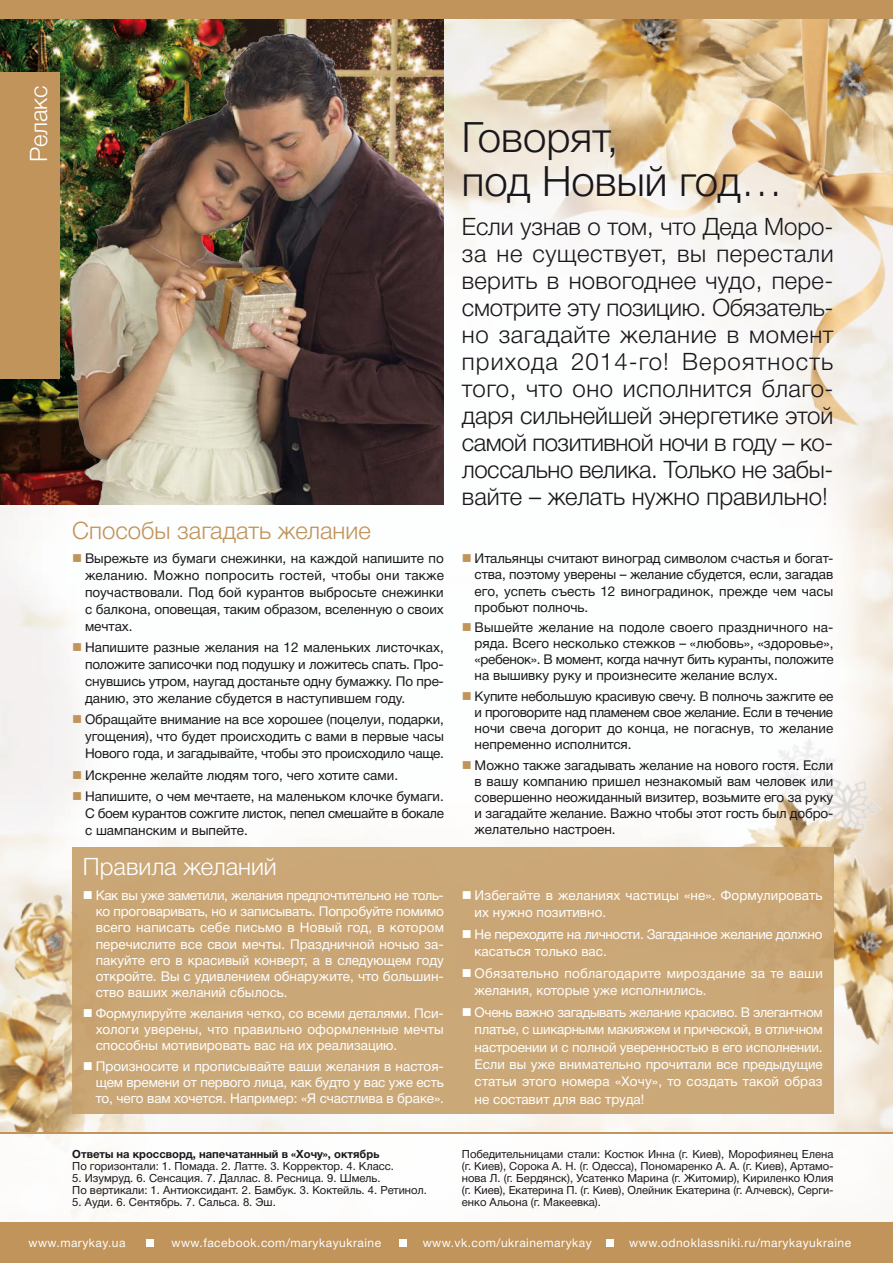
<style>
.page{position:relative;width:893px;height:1263px;background:#fff}
.page>*{position:absolute;margin:0;border:0;box-sizing:border-box;transform-origin:0 0}
.t1{font:300 42px/43.5px "Helvetica Neue Cyr";color:#1a171c}
.заг_1{font:300 24px/27px "Helvetica Neue Cyr";letter-spacing:-.015em;color:#1a171c;text-align:justify}
.буллет_спец_предл{font:300 24px "Helvetica Neue Cyr";color:#c0945b}
.буллет_спец_предл-2{font:300 24px "Helvetica Neue Cyr";color:#fff}
.буллеты_3{font:13.5px/16px "Helvetica Neue Cyr";letter-spacing:-.005em;color:#1a171c;text-align:justify}
.буллеты_3-2{font:13.5px/16.2px "Helvetica Neue Cyr";color:#fff;text-align:justify}
.буллеты_3-3{font:13.5px/17.4px "Helvetica Neue Cyr";letter-spacing:-.025em;color:#fff}
.t2{font:12px "Helvetica Neue Cyr";letter-spacing:.04em;color:#fff}
.буллеты_3-4{font:11.25px/12px "Helvetica Neue Cyr";color:#1a171c;text-align:justify}
.буллеты_3-5{font:700 11.25px "Helvetica Neue Cyr";color:#1a171c}
</style>
<div class="page">
<img style="left:0;top:844px;width:342px;height:288px">
<img style="left:0;top:829px;width:313px;height:280px">
<img style="left:614px;top:662px;width:279px;height:452px">
<div style="left:72px;top:848px;width:761px;height:266px;background:#cba777"></div>
<img style="left:462px;top:19px;width:431px;height:450px">
<img style="left:21px;top:19px;width:423px;height:486px">
<hr style="left:0;top:1132px;width:893px;height:2px;background:#c0945b">
<div style="left:0;top:0;width:893px;height:19px;background:#c0945b"></div>
<div style="left:0;top:1222px;width:893px;height:41px;background:#c0945b"></div>
<div style="left:0;top:72px;width:60px;height:307px;background:#c0945b"></div>
<div style="left:146px;top:1239px;width:8px;height:8px;background:#fff"></div>
<div style="left:399px;top:1239px;width:8px;height:8px;background:#fff"></div>
<div style="left:606px;top:1239px;width:8px;height:8px;background:#fff"></div>
<svg style="left:73px;top:771px;width:8px;height:8px"></svg>
<p class="буллет_спец_предл-2" style="left:25px;top:162px;width:78px;rotate:-90deg">Релакс</p>
<p class="буллет_спец_предл" style="left:72px;top:517px;width:300px">Способы загадать желание</p>
<p class="буллеты_3" style="left:85px;top:550px;width:360px;line-height:17px">Вырежьте из бумаги снежинки, на каждой напишите по желанию. Можно попросить гостей, чтобы они также поучаствовали. Под бой курантов выбросьте снежинки с балкона, оповещая, таким образом, вселенную о своих мечтах.</p>
<p class="буллеты_3" style="left:85px;top:639px;width:360px;line-height:17px">Напишите разные желания на 12 маленьких листочках, положите записочки под подушку и ложитесь спать. Про&shy;снувшись утром, наугад достаньте одну бумажку. По пре&shy;данию, это желание сбудется в наступившем году.</p>
<p class="буллеты_3" style="left:85px;top:711px;width:360px;line-height:17px">Обращайте внимание на все хорошее (поцелуи, подарки, угощения), что будет происходить с вами в первые часы Нового года, и загадывайте, чтобы это происходило чаще.</p>
<p class="буллеты_3" style="left:85px;top:767px;width:315px">Искренне желайте людям того, чего хотите сами.</p>
<p class="буллеты_3" style="left:85px;top:788px;width:360px;line-height:17px">Напишите, о чем мечтаете, на маленьком клочке бумаги.<br>С боем курантов сожгите листок, пепел смешайте в бокале с шампанским и выпейте.</p>
<p class="буллет_спец_предл-2" style="left:83px;top:854px;width:195px">Правила желаний</p>
<p class="буллеты_3-2" style="left:96px;top:887px;width:350px">Как вы уже заметили, желания предпочтительно не толь&shy;ко проговаривать, но и записывать. Попробуйте помимо всего написать себе письмо в Новый год, в котором перечислите все свои мечты. Праздничной ночью за&shy;пакуйте его в красивый конверт, а в следующем году откройте. Вы с удивлением обнаружите, что большин&shy;ство ваших желаний сбылось.</p>
<p class="буллеты_3-2" style="left:96px;top:1005px;width:350px">Формулируйте желания четко, со всеми деталями. Пси&shy;хологи уверены, что правильно оформленные мечты способны мотивировать вас на их реализацию.</p>
<p class="буллеты_3-2" style="left:96px;top:1058px;width:350px">Произносите и прописывайте ваши желания в настоя&shy;щем времени от первого лица, как будто у вас уже есть то, чего вам хочется. Например: «Я счастлива в браке».</p>
<p class="буллеты_3-5" style="left:72px;top:1147px;width:309px">Ответы на кроссворд, напечатанный в «Хочу», октябрь</p>
<p class="буллеты_3-4" style="left:72px;top:1160px;width:323px">По горизонтали: 1. Помада. 2. Латте. 3. Корректор. 4. Класс.</p>
<p class="буллеты_3-4" style="left:72px;top:1172px;width:310px">5. Изумруд. 6. Сенсация. 7. Даллас. 8. Ресница. 9. Шмель.</p>
<p class="буллеты_3-4" style="left:72px;top:1184px;width:356px">По вертикали: 1. Антиоксидант. 2. Бамбук. 3. Коктейль. 4. Ретинол.</p>
<p class="буллеты_3-4" style="left:72px;top:1196px;width:205px">5. Ауди. 6. Сентябрь. 7. Сальса. 8. Эш.</p>
<p class="t1" style="left:462px;top:116px;width:322px">Говорят,<br>под Новый год…</p>
<p class="заг_1" style="left:462px;top:213px;width:373px">Если узнав о том, что Деда Моро&shy;за не существует, вы перестали верить в новогоднее чудо, пере&shy;смотрите эту позицию. Обязатель&shy;но загадайте желание в момент прихода 2014-го! Вероятность того, что оно исполнится благо&shy;даря сильнейшей энергетике этой самой позитивной ночи в году – ко&shy;лоссально велика. Только не забы&shy;вайте – желать нужно правильно!</p>
<p class="буллеты_3" style="left:475px;top:551px;width:360px">Итальянцы считают виноград символом счастья и богат&shy;ства, поэтому уверены – желание сбудется, если, загадав его, успеть съесть 12 виноградинок, прежде чем часы пробьют полночь.</p>
<p class="буллеты_3" style="left:475px;top:619px;width:360px">Вышейте желание на подоле своего праздничного на&shy;ряда. Всего несколько стежков – «любовь», «здоровье», «ребенок». В момент, когда начнут бить куранты, положите на вышивку руку и произнесите желание вслух.</p>
<p class="буллеты_3" style="left:475px;top:688px;width:360px">Купите небольшую красивую свечу. В полночь зажгите ее и проговорите над пламенем свое желание. Если в течение ночи свеча догорит до конца, не погаснув, то желание непременно исполнится.</p>
<p class="буллеты_3" style="left:475px;top:757px;width:360px">Можно также загадывать желание на нового гостя. Если в вашу компанию пришел незнакомый вам человек или совершенно неожиданный визитер, возьмите его за руку и загадайте желание. Важно чтобы этот гость был добро&shy;желательно настроен.</p>
<p class="буллеты_3-2" style="left:475px;top:887px;width:349px;line-height:17.4px">Избегайте в желаниях частицы «не». Формулировать их нужно позитивно.</p>
<p class="буллеты_3-3" style="left:475px;top:926px;width:349px">Не переходите на личности. Загаданное желание должно касаться только вас.</p>
<p class="буллеты_3-2" style="left:475px;top:965px;width:350px;line-height:17.4px">Обязательно поблагодарите мироздание за те ваши желания, которые уже исполнились.</p>
<p class="буллеты_3-2" style="left:475px;top:1003px;width:350px;line-height:17.4px">Очень важно загадывать желание красиво. В элегантном платье, с шикарными макияжем и прической, в отличном настроении и с полной уверенностью в его исполнении.<br>Если вы уже внимательно прочитали все предыдущие статьи этого номера «Хочу», то создать такой образ не составит для вас труда!</p>
<p class="буллеты_3-4" style="left:462px;top:1148px;width:373px">Победительницами стали: Костюк Инна (г. Киев), Морофиянец Елена (г. Киев), Сорока А. Н. (г. Одесса), Пономаренко А. А. (г. Киев), Артамо&shy;нова Л. (г. Бердянск), Усатенко Марина (г. Житомир), Кириленко Юлия (г. Киев), Екатерина П. (г. Киев), Олейник Екатерина (г. Алчевск), Серги&shy;енко Альона (г. Макеевка).</p>
<p class="t2" style="left:28px;top:1236px;width:99px">www.marykay.ua</p>
<p class="t2" style="left:171px;top:1236px;width:211px">www.facebook.com/marykayukraine</p>
<p class="t2" style="left:423px;top:1236px;width:171px">www.vk.com/ukrainemarykay</p>
<p class="t2" style="left:629px;top:1236px;width:223px">www.odnoklassniki.ru/marykayukraine</p>
</div>
